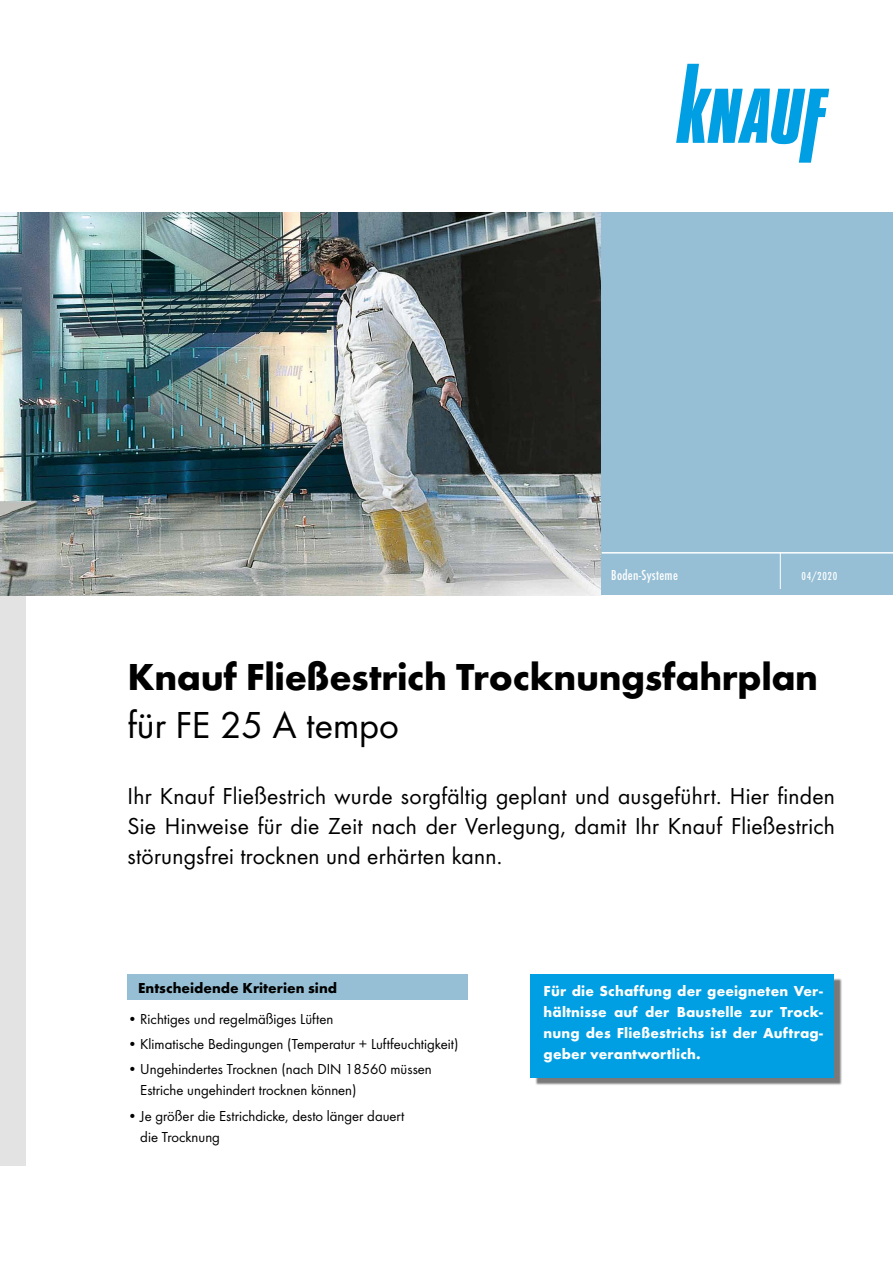
<style>
.page{position:relative;width:893px;height:1263px;background:#fff}
.page>*{position:absolute;margin:0;border:0;box-sizing:border-box;transform-origin:0 0}
.t1{font:700 39px "Futura";letter-spacing:-.01em;color:#000}
.t2{font:39px "Futura Boo";color:#000}
.t3{font:24px/30px "Futura Boo";letter-spacing:.01em;color:#000;text-align:justify}
.t4{font:15px/21px "Futura Boo";color:#000}
.t5{font:700 15px/21px "Futura";letter-spacing:.01em;color:#fff;text-align:justify}
.t6{font:700 15px "Futura";color:#000}
.t7{font:500 15px "Futura Con";letter-spacing:.02em;color:#fff}
.t8{font:500 12px "Futura Con";letter-spacing:.05em;color:#fff}
</style>
<div class="page">
<div style="left:0;top:591px;width:26px;height:574px;background:#e3e3e3"></div>
<img style="left:0;top:213px;width:602px;height:382px">
<div style="left:602px;top:213px;width:291px;height:382px;background:#96bfd5"></div>
<hr style="left:602px;top:552px;width:291px;height:2px;background:#fff">
<hr style="left:780px;top:553px;width:1px;height:36px;background:#fff">
<div style="left:128px;top:974px;width:340px;height:26px;background:#96bfd5"></div>
<div style="left:535px;top:978px;width:307px;height:108px;background:#000;opacity:.53"></div>
<div style="left:531px;top:974px;width:303px;height:103px;background:#009fe3"></div>
<svg style="left:676px;top:64px;width:153px;height:99px"></svg>
<p class="t7" style="left:611px;top:566px;width:68px">Boden-Systeme</p>
<p class="t8" style="left:801px;top:569px;width:37px">04/2020</p>
<h1 class="t1" style="left:128px;top:653px;width:692px">Knauf Fließestrich Trocknungsfahrplan</h1>
<h1 class="t2" style="left:128px;top:702px;width:273px">für FE 25 A tempo</h1>
<h2 class="t3" style="left:128px;top:781px;width:709px">Ihr Knauf Fließestrich wurde sorgfältig geplant und ausgeführt. Hier finden Sie Hinweise für die Zeit nach der Verlegung, damit Ihr Knauf Fließestrich störungsfrei trocknen und erhärten kann.</h2>
<p class="t6" style="left:138px;top:978px;width:200px">Entscheidende Kriterien sind</p>
<p class="t5" style="left:544px;top:980px;width:281px">Für die Schaffung der geeigneten Ver&shy;hältnisse auf der Baustelle zur Trock&shy;nung des Fließestrichs ist der Auftrag&shy;geber verantwortlich.</p>
<p class="t4" style="left:128px;top:1008px;width:207px">• Richtiges und regelmäßiges Lüften</p>
<p class="t4" style="left:128px;top:1033px;width:332px">• Klimatische Bedingungen (Temperatur + Luftfeuchtigkeit)</p>
<p class="t4" style="left:140px;top:1059px;width:293px;text-indent:-13px">• Ungehindertes Trocknen (nach DIN 18560 müssen<br>Estriche ungehindert trocknen können)</p>
<p class="t4" style="left:140px;top:1105px;width:266px;text-indent:-13px">• Je größer die Estrichdicke, desto länger dauert die Trocknung</p>
</div>
